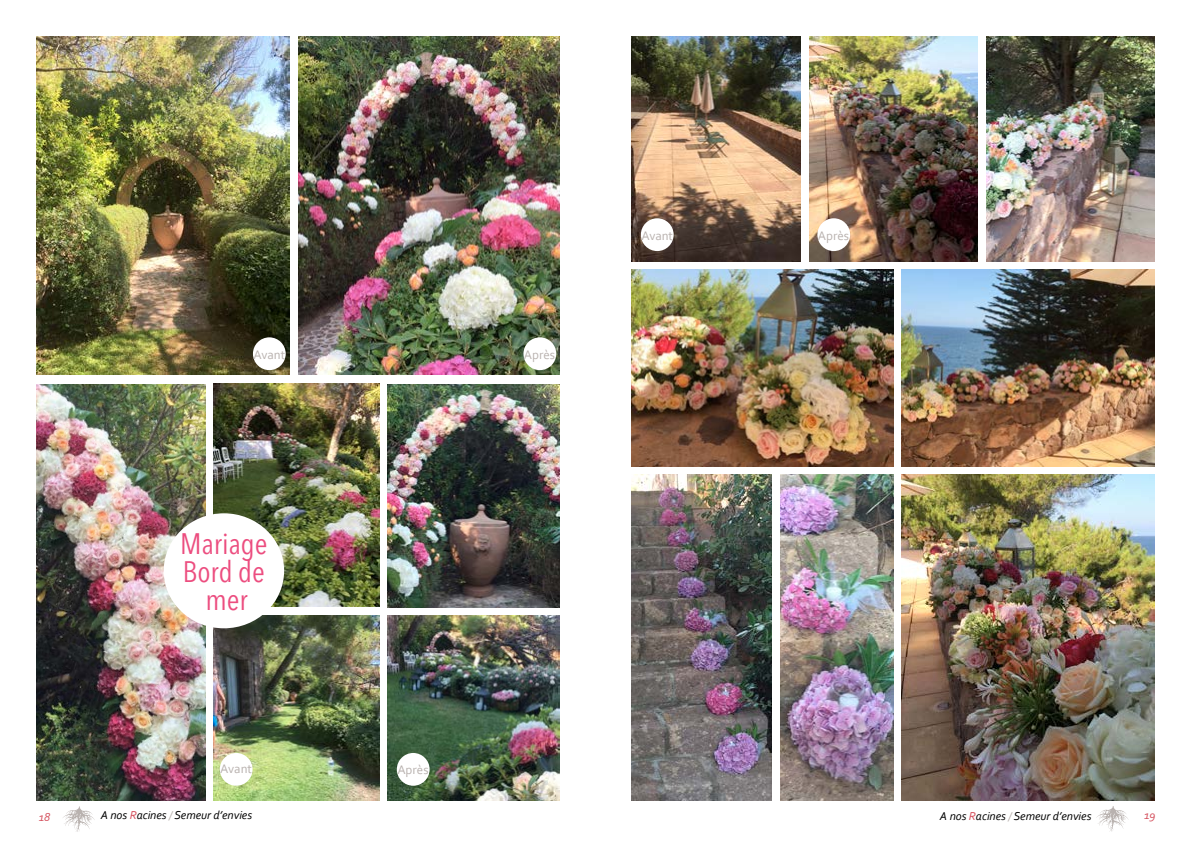
<style>
.page{position:relative;width:1191px;height:842px;background:#fff}
.page>*{position:absolute;margin:0;border:0;box-sizing:border-box;transform-origin:0 0}
.t1{font:condensed 29.4px/28px "Avenir Next LT Pro";color:#ec4d7f;text-align:center}
.t2{font:13px "Corbel";color:#b9b2af}
.t3{font:italic 12px "Corbel";color:#000}
.t4{font:italic 12px "Corbel";color:#d44e5b}
.s1{color:#d44e5b}
.s2{color:#b9b2af}
</style>
<div class="page">
<svg style="left:63px;top:806px;width:32px;height:26px"></svg>
<svg style="left:1096px;top:806px;width:32px;height:26px"></svg>
<img style="left:631px;top:36px;width:169px;height:225px">
<img style="left:36px;top:36px;width:254px;height:338px">
<img style="left:214px;top:383px;width:165px;height:224px">
<img style="left:298px;top:36px;width:261px;height:338px">
<img style="left:387px;top:384px;width:172px;height:224px">
<img style="left:36px;top:384px;width:169px;height:417px">
<img style="left:631px;top:475px;width:140px;height:326px">
<img style="left:780px;top:475px;width:113px;height:326px">
<img style="left:809px;top:36px;width:168px;height:225px">
<img style="left:901px;top:270px;width:254px;height:196px">
<img style="left:631px;top:270px;width:262px;height:196px">
<img style="left:986px;top:36px;width:169px;height:225px">
<img style="left:901px;top:475px;width:254px;height:326px">
<div style="left:253px;top:337px;width:33px;height:33px;background:#fff;border-radius:50%"></div>
<img style="left:387px;top:616px;width:172px;height:185px">
<img style="left:214px;top:616px;width:165px;height:185px">
<div style="left:523px;top:337px;width:33px;height:33px;background:#fff;border-radius:50%"></div>
<div style="left:220px;top:753px;width:32px;height:33px;background:#fff;border-radius:50%"></div>
<div style="left:397px;top:753px;width:32px;height:33px;background:#fff;border-radius:50%"></div>
<div style="left:164px;top:513px;width:120px;height:115px;background:#fff;border-radius:50%"></div>
<div style="left:641px;top:218px;width:32px;height:33px;background:#fff;border-radius:50%"></div>
<div style="left:817px;top:218px;width:33px;height:33px;background:#fff;border-radius:50%"></div>
<p class="t2" style="left:253px;top:346px;width:33px">Avant</p>
<p class="t2" style="left:524px;top:346px;width:33px">Après</p>
<h1 class="t1" style="left:180px;top:530px;width:89px">Mariage<br>Bord de mer</h1>
<p class="t2" style="left:220px;top:761px;width:33px">Avant</p>
<p class="t2" style="left:397px;top:762px;width:33px">Après</p>
<p class="t2" style="left:641px;top:227px;width:33px">Avant</p>
<p class="t2" style="left:818px;top:227px;width:33px">Après</p>
<p class="t4" style="left:39px;top:809px;width:13px">18</p>
<p class="t3" style="left:101px;top:807px;width:153px">A nos <span class="s1">R</span>acines <span class="s2">/</span> Semeur d’envies</p>
<p class="t3" style="left:940px;top:808px;width:153px">A nos <span class="s1">R</span>acines <span class="s2">/</span> Semeur d’envies</p>
<p class="t4" style="left:1144px;top:808px;width:13px">19</p>
</div>
